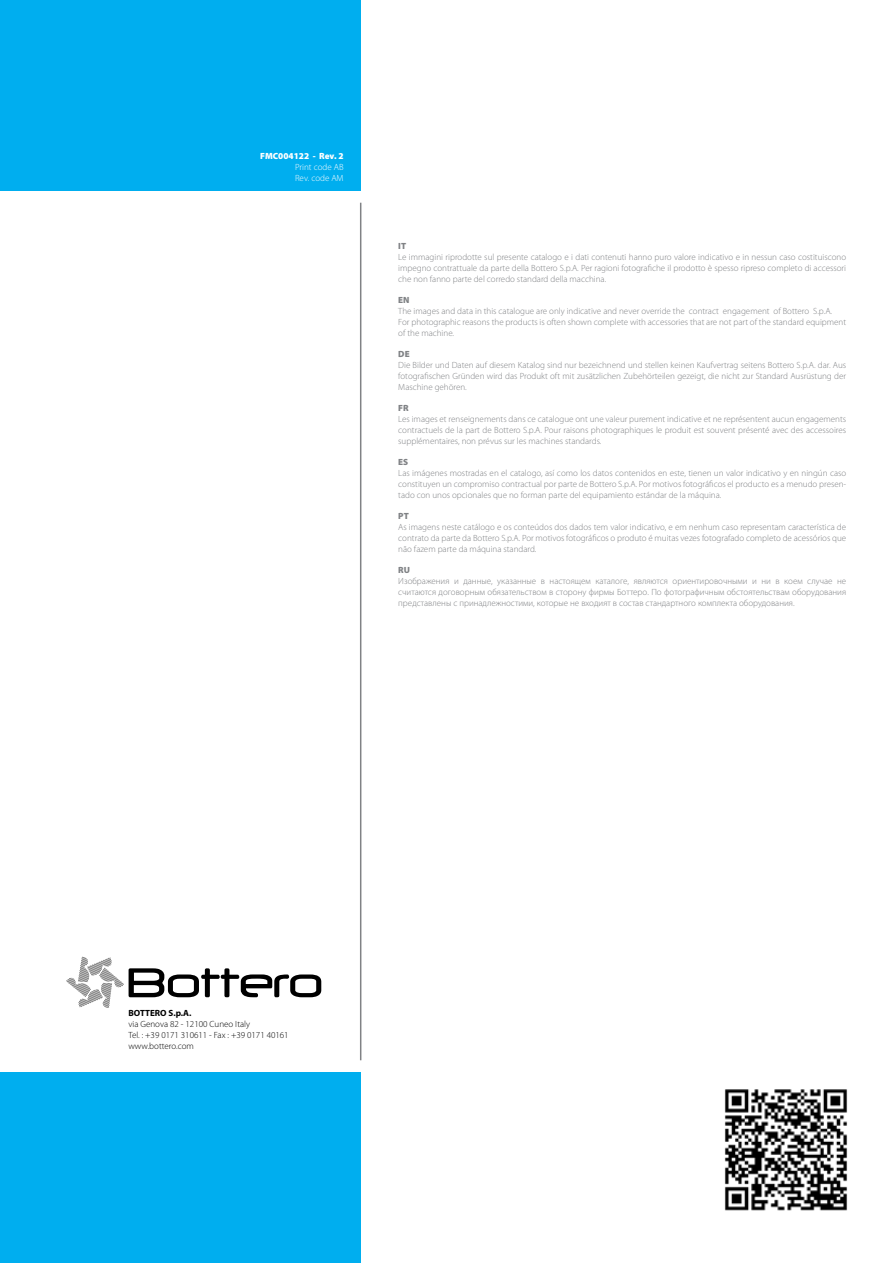
<style>
.page{position:relative;width:893px;height:1263px;background:#fff}
.page>*{position:absolute;margin:0;border:0;box-sizing:border-box;transform-origin:0 0}
.t1{font:300 9px/10.8px "Myriad Pro";color:#808285;text-align:justify}
.t2{font:300 9px/10.8px "Myriad Pro";color:#000}
.t3{font:300 9px/10.8px "Myriad Pro";color:#fff}
.t4{font:900 9px "Myriad Pro";color:#fff}
.t5{font:900 9px "Myriad Pro";color:#808285}
.t6{font:700 9px "Myriad Pro";color:#000}
</style>
<div class="page">
<div style="left:0;top:0;width:361px;height:191px;background:#00aeef"></div>
<img style="left:724px;top:1089px;width:124px;height:122px">
<div style="left:0;top:1071px;width:361px;height:192px;background:#00aeef"></div>
<hr style="left:360px;top:203px;width:1px;height:857px;background:#808285">
<svg style="left:66px;top:957px;width:255px;height:51px"></svg>
<p class="t4" style="left:260px;top:151px;width:85px">FMC004122 - Rev. 2</p>
<p class="t3" style="left:295px;top:162px;width:50px">Print code AB<br>Rev. code AM</p>
<p class="t5" style="left:398px;top:241px;width:9px">IT</p>
<p class="t1" style="left:398px;top:252px;width:449px">Le immagini riprodotte sul presente catalogo e i dati contenuti hanno puro valore indicativo e in nessun caso costituiscono impegno contrattuale da parte della Bottero S.p.A. Per ragioni fotografiche il prodotto è spesso ripreso completo di accessori che non fanno parte del corredo standard della macchina.</p>
<p class="t5" style="left:398px;top:295px;width:13px">EN</p>
<p class="t1" style="left:398px;top:306px;width:449px;text-align:left">The images and data in this catalogue are only indicative and never override the contract engagement of Bottero S.p.A.<br>For photographic reasons the products is often shown complete with accessories that are not part of the standard equipment of the machine.</p>
<p class="t5" style="left:398px;top:349px;width:13px">DE</p>
<p class="t1" style="left:398px;top:360px;width:449px">Die Bilder und Daten auf diesem Katalog sind nur bezeichnend und stellen keinen Kaufvertrag seitens Bottero S.p.A. dar. Aus fotografischen Gründen wird das Produkt oft mit zusätzlichen Zubehörteilen gezeigt, die nicht zur Standard Ausrüstung der Maschine gehören.</p>
<p class="t5" style="left:398px;top:403px;width:12px">FR</p>
<p class="t1" style="left:398px;top:414px;width:449px">Les images et renseignements dans ce catalogue ont une valeur purement indicative et ne représentent aucun engagements contractuels de la part de Bottero S.p.A. Pour raisons photographiques le produit est souvent présenté avec des accessoires supplémentaires, non prévus sur les machines standards.</p>
<p class="t5" style="left:398px;top:457px;width:12px">ES</p>
<p class="t1" style="left:398px;top:468px;width:449px">Las imágenes mostradas en el catalogo, así como los datos contenidos en este, tienen un valor indicativo y en ningún caso constituyen un compromiso contractual por parte de Bottero S.p.A. Por motivos fotográficos el producto es a menudo presen&shy;tado con unos opcionales que no forman parte del equipamiento estándar de la máquina.</p>
<p class="t5" style="left:398px;top:511px;width:12px">PT</p>
<p class="t1" style="left:398px;top:522px;width:449px">As imagens neste catálogo e os conteúdos dos dados tem valor indicativo, e em nenhum caso representam característica de contrato da parte da Bottero S.p.A. Por motivos fotográficos o produto é muitas vezes fotografado completo de acessórios que não fazem parte da máquina standard.</p>
<p class="t5" style="left:398px;top:565px;width:13px">RU</p>
<p class="t1" style="left:398px;top:576px;width:449px">Изображения и данные, указанные в настоящем каталоге, являются ориентировочными и ни в коем случае не считаются договорным обязательством в сторону фирмы Боттеро. По фотографичным обстоятельствам оборудования представлены с принадлежностими, которые не входият в состав стандартного комплекта оборудования.</p>
<p class="t6" style="left:128px;top:1007px;width:64px">BOTTERO S.p.A.</p>
<p class="t2" style="left:128px;top:1019px;width:162px">via Genova 82 - 12100 Cuneo Italy<br>Tel. : +39 0171 310611 - Fax : +39 0171 40161 www.bottero.com</p>
</div>
